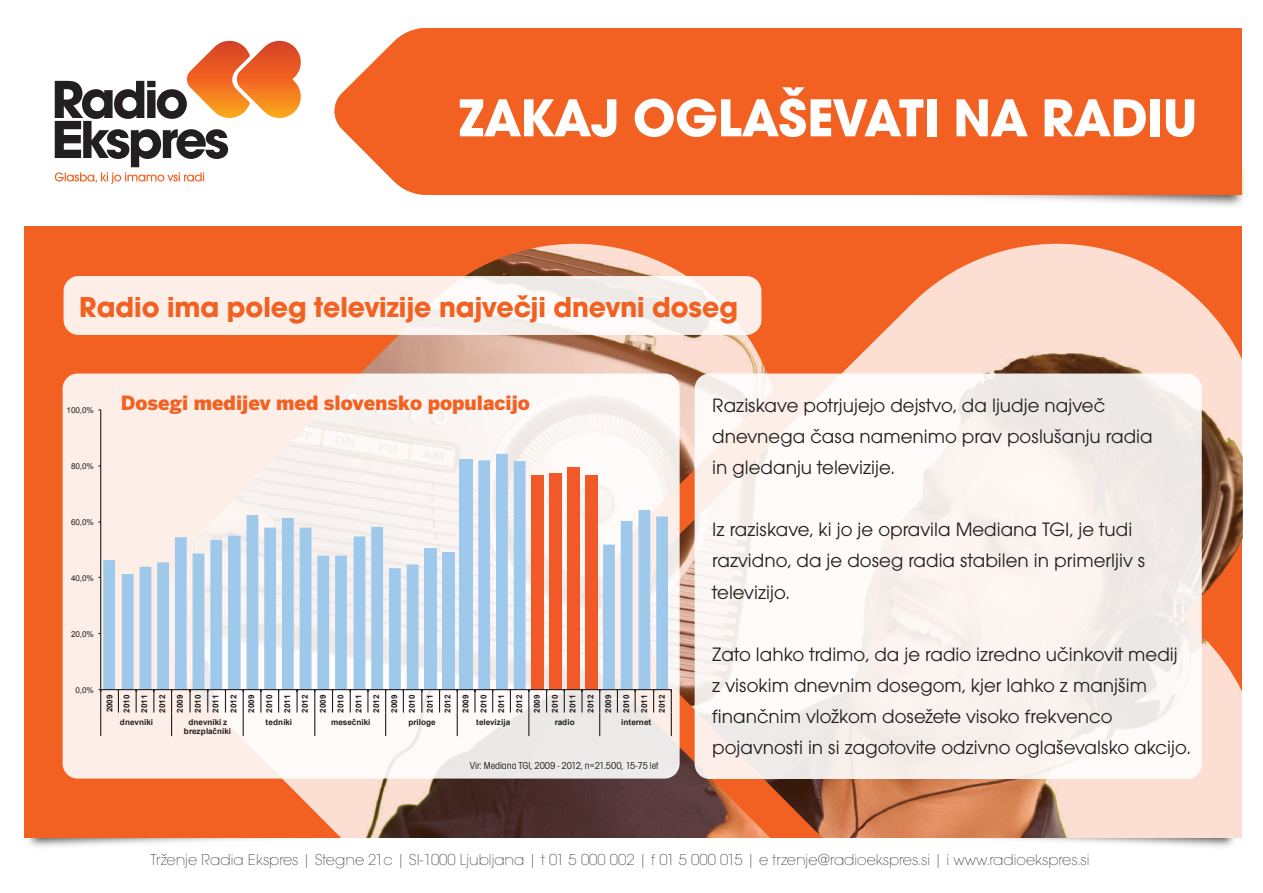
<style>
.page{position:relative;width:1263px;height:893px;background:#fff}
.page>*{position:absolute;margin:0;border:0;box-sizing:border-box;transform-origin:0 0}
.t1{font:700 55.5px "Avant Gar Got Itc TCE";color:#fff}
.t2{font:700 30px "Avant Gar Got Itc TCE";color:#f26121}
.t3{font:20.25px/31px "Avant Gar Got Itc TCE";color:#231f20}
.t4{font:900 19.5px "Benton Sans SLO";color:#f26121}
.t5{font:16.5px "Avant Gar Got Itc TCE Extr Ligh";color:#231f20}
.t6{font:condensed 10.5px "Avant Gar Got Itc TCE";color:#231f20}
.t7{font:700 8.1px/8.9px "Arial";letter-spacing:-.01em;color:#231f20;text-align:center}
.t8{font:8.1px "Arial";letter-spacing:-.01em;color:#231f20}
.t9{font:700 8.1px "Arial";letter-spacing:.01em;color:#231f20}
</style>
<div class="page">
<img style="left:984px;top:838px;width:251px;height:9px">
<img style="left:28px;top:838px;width:252px;height:9px">
<img style="left:929px;top:169px;width:315px;height:37px">
<svg style="left:55px;top:41px;width:246px;height:143px"></svg>
<div style="left:432px;top:28px;width:810px;height:167px;background:#f26121"></div>
<svg style="left:334px;top:28px;width:98px;height:167px"></svg>
<div style="left:24px;top:226px;width:1218px;height:612px;background:#f26121"></div>
<img style="left:165px;top:244px;width:1077px;height:594px">
<div style="left:695px;top:374px;width:507px;height:405px;background:linear-gradient(to bottom,#f8f3f0,#f8f2ef);border-radius:15px"></div>
<svg style="left:63px;top:374px;width:617px;height:404px"></svg>
<svg style="left:103px;top:454px;width:565px;height:235px"></svg>
<hr style="left:100px;top:410px;width:1px;height:280px;background:#231f20">
<hr style="left:101px;top:689px;width:570px;height:1px;background:#231f20">
<svg style="left:118px;top:690px;width:1px;height:22px"></svg>
<svg style="left:136px;top:690px;width:1px;height:22px"></svg>
<svg style="left:153px;top:690px;width:1px;height:22px"></svg>
<hr style="left:189px;top:690px;width:2px;height:22px;background:#231f20">
<svg style="left:207px;top:690px;width:1px;height:22px"></svg>
<svg style="left:225px;top:690px;width:1px;height:22px"></svg>
<svg style="left:260px;top:690px;width:1px;height:22px"></svg>
<svg style="left:278px;top:690px;width:1px;height:22px"></svg>
<hr style="left:296px;top:690px;width:2px;height:22px;background:#231f20">
<svg style="left:332px;top:690px;width:1px;height:22px"></svg>
<svg style="left:350px;top:690px;width:1px;height:22px"></svg>
<svg style="left:367px;top:690px;width:1px;height:22px"></svg>
<svg style="left:403px;top:690px;width:1px;height:22px"></svg>
<svg style="left:421px;top:690px;width:1px;height:22px"></svg>
<svg style="left:439px;top:690px;width:1px;height:22px"></svg>
<svg style="left:474px;top:690px;width:1px;height:22px"></svg>
<svg style="left:492px;top:690px;width:1px;height:22px"></svg>
<svg style="left:510px;top:690px;width:1px;height:22px"></svg>
<svg style="left:546px;top:690px;width:1px;height:22px"></svg>
<svg style="left:564px;top:690px;width:1px;height:22px"></svg>
<hr style="left:581px;top:690px;width:2px;height:22px;background:#231f20">
<svg style="left:617px;top:690px;width:1px;height:22px"></svg>
<svg style="left:635px;top:690px;width:1px;height:22px"></svg>
<svg style="left:653px;top:690px;width:1px;height:22px"></svg>
<svg style="left:99px;top:689px;width:2px;height:47px"></svg>
<svg style="left:171px;top:690px;width:1px;height:46px"></svg>
<svg style="left:243px;top:690px;width:1px;height:46px"></svg>
<svg style="left:314px;top:690px;width:1px;height:46px"></svg>
<svg style="left:385px;top:690px;width:1px;height:46px"></svg>
<svg style="left:457px;top:690px;width:1px;height:46px"></svg>
<svg style="left:528px;top:690px;width:1px;height:46px"></svg>
<svg style="left:599px;top:690px;width:1px;height:46px"></svg>
<svg style="left:671px;top:690px;width:1px;height:46px"></svg>
<div style="left:64px;top:276px;width:697px;height:59px;background:linear-gradient(to right,#feeee7,#f7f3f0);border-radius:15px"></div>
<h1 class="t1" style="left:459px;top:84px;width:740px">ZAKAJ OGLAŠEVATI NA RADIU</h1>
<h2 class="t2" style="left:79px;top:289px;width:660px">Radio ima poleg televizije največji dnevni doseg</h2>
<p class="t8" style="left:67px;top:404px;width:29px">100,0%</p>
<p class="t8" style="left:71px;top:460px;width:24px">80,0%</p>
<p class="t4" style="left:121px;top:391px;width:411px">Dosegi medijev med slovensko populacijo</p>
<p class="t3" style="left:712px;top:390px;width:442px">Raziskave potrjujejo dejstvo, da ljudje največ dnevnega časa namenimo prav poslušanju radia in gledanju televizije.</p>
<p class="t8" style="left:71px;top:516px;width:24px">60,0%</p>
<p class="t8" style="left:71px;top:572px;width:24px">40,0%</p>
<p class="t8" style="left:71px;top:628px;width:24px">20,0%</p>
<p class="t8" style="left:75px;top:684px;width:20px">0,0%</p>
<p class="t7" style="left:105px;top:712px;width:19px;rotate:-90deg">2009</p>
<p class="t7" style="left:122px;top:712px;width:19px;rotate:-90deg">2010</p>
<p class="t7" style="left:140px;top:712px;width:19px;rotate:-90deg">2011</p>
<p class="t7" style="left:158px;top:712px;width:19px;rotate:-90deg">2012</p>
<p class="t7" style="left:176px;top:712px;width:19px;rotate:-90deg">2009</p>
<p class="t7" style="left:194px;top:712px;width:19px;rotate:-90deg">2010</p>
<p class="t7" style="left:211px;top:712px;width:19px;rotate:-90deg">2011</p>
<p class="t7" style="left:229px;top:712px;width:19px;rotate:-90deg">2012</p>
<p class="t7" style="left:247px;top:712px;width:19px;rotate:-90deg">2009</p>
<p class="t7" style="left:265px;top:712px;width:19px;rotate:-90deg">2010</p>
<p class="t7" style="left:283px;top:712px;width:19px;rotate:-90deg">2011</p>
<p class="t7" style="left:301px;top:712px;width:19px;rotate:-90deg">2012</p>
<p class="t7" style="left:319px;top:712px;width:19px;rotate:-90deg">2009</p>
<p class="t7" style="left:336px;top:712px;width:19px;rotate:-90deg">2010</p>
<p class="t7" style="left:354px;top:712px;width:19px;rotate:-90deg">2011</p>
<p class="t7" style="left:372px;top:712px;width:19px;rotate:-90deg">2012</p>
<p class="t7" style="left:390px;top:712px;width:19px;rotate:-90deg">2009</p>
<p class="t7" style="left:408px;top:712px;width:19px;rotate:-90deg">2010</p>
<p class="t7" style="left:426px;top:712px;width:19px;rotate:-90deg">2011</p>
<p class="t7" style="left:443px;top:712px;width:19px;rotate:-90deg">2012</p>
<p class="t7" style="left:461px;top:712px;width:19px;rotate:-90deg">2009</p>
<p class="t7" style="left:479px;top:712px;width:19px;rotate:-90deg">2010</p>
<p class="t7" style="left:497px;top:712px;width:19px;rotate:-90deg">2011</p>
<p class="t7" style="left:515px;top:712px;width:19px;rotate:-90deg">2012</p>
<p class="t7" style="left:533px;top:712px;width:19px;rotate:-90deg">2009</p>
<p class="t7" style="left:551px;top:712px;width:19px;rotate:-90deg">2010</p>
<p class="t7" style="left:568px;top:712px;width:19px;rotate:-90deg">2011</p>
<p class="t7" style="left:586px;top:712px;width:19px;rotate:-90deg">2012</p>
<p class="t7" style="left:604px;top:712px;width:19px;rotate:-90deg">2009</p>
<p class="t7" style="left:622px;top:712px;width:19px;rotate:-90deg">2010</p>
<p class="t7" style="left:640px;top:712px;width:19px;rotate:-90deg">2011</p>
<p class="t7" style="left:658px;top:712px;width:19px;rotate:-90deg">2012</p>
<p class="t7" style="left:120px;top:718px;width:35px">dnevniki</p>
<p class="t7" style="left:184px;top:718px;width:49px">dnevniki z brezplačniki</p>
<p class="t9" style="left:266px;top:717px;width:28px">tedniki</p>
<p class="t7" style="left:331px;top:718px;width:41px">mesečniki</p>
<p class="t9" style="left:408px;top:717px;width:29px">priloge</p>
<p class="t7" style="left:476px;top:718px;width:36px">televizija</p>
<p class="t7" style="left:555px;top:718px;width:21px">radio</p>
<p class="t7" style="left:621px;top:718px;width:32px">internet</p>
<p class="t6" style="left:470px;top:760px;width:190px">Vir: Mediana TGI, 2009 - 2012, n=21.500, 15-75 let</p>
<p class="t3" style="left:712px;top:514px;width:435px">Iz raziskave, ki jo je opravila Mediana TGI, je tudi razvidno, da je doseg radia stabilen in primerljiv s televizijo.</p>
<p class="t3" style="left:712px;top:638px;width:480px">Zato lahko trdimo, da je radio izredno učinkovit medij z visokim dnevnim dosegom, kjer lahko z manjšim finančnim vložkom dosežete visoko frekvenco pojavnosti in si zagotovite odzivno oglaševalsko akcijo.</p>
<p class="t5" style="left:150px;top:850px;width:941px">Trženje Radia Ekspres | Stegne 21c | SI-1000 Ljubljana | t 01 5 000 002 | f 01 5 000 015 | e trzenje@radioekspres.si | i www.radioekspres.si</p>
</div>
